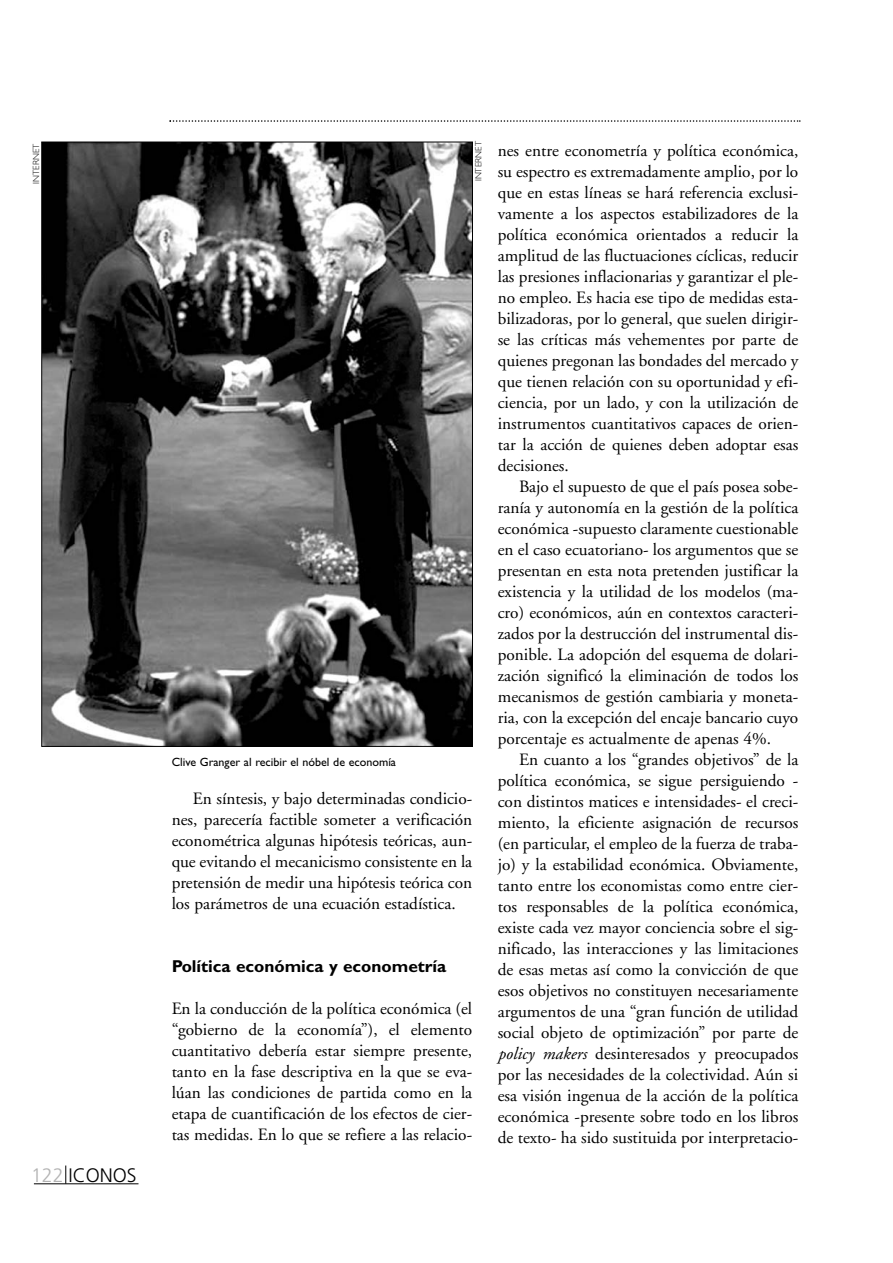
<style>
.page{position:relative;width:893px;height:1263px;background:#fff}
.page>*{position:absolute;margin:0;border:0;box-sizing:border-box;transform-origin:0 0}
.t1{font:300 19.5px "Frutiger";color:#000}
.t2{font:17.25px/21px "Adobe Garamond";color:#000;text-align:justify}
.t3{font:700 17.25px "Gill Sans";color:#000}
.t4{font:12px "Gill Sans";color:#000}
.t5{font:300 9px "Gill Sans";color:#000}
.s1{color:#b3b3b3}
.s2{font-style:italic}
</style>
<div class="page">
<hr style="left:34px;top:1184px;width:104px;height:1px;background:#000">
<svg style="left:65px;top:1166px;width:1px;height:18px"></svg>
<svg style="left:169px;top:120px;width:631px;height:2px"></svg>
<img style="left:43px;top:144px;width:428px;height:601px">
<p class="t5" style="left:33px;top:184px;width:42px;rotate:-90deg">INTERNET</p>
<p class="t5" style="left:475px;top:181px;width:42px;rotate:-90deg">INTERNET</p>
<p class="t4" style="left:172px;top:757px;width:226px">Clive Granger al recibir el nóbel de economía</p>
<p class="t2" style="left:172px;top:790px;width:302px;text-indent:21px">En síntesis, y bajo determinadas condicio&shy;nes, parecería factible someter a verificación econométrica algunas hipótesis teóricas, aun&shy;que evitando el mecanicismo consistente en la pretensión de medir una hipótesis teórica con los parámetros de una ecuación estadística.</p>
<p class="t1" style="left:31px;top:1167px;width:107px"><span class="s1">122</span> ICONOS</p>
<p class="t3" style="left:172px;top:960px;width:276px">Política económica y econometría</p>
<p class="t2" style="left:172px;top:1000px;width:302px">En la conducción de la política económica (el “gobierno de la economía”), el elemento cuantitativo debería estar siempre presente, tanto en la fase descriptiva en la que se eva&shy;lúan las condiciones de partida como en la etapa de cuantificación de los efectos de cier&shy;tas medidas. En lo que se refiere a las relacio-</p>
<p class="t2" style="left:497px;top:142px;width:302px">nes entre econometría y política económica, su espectro es extremadamente amplio, por lo que en estas líneas se hará referencia exclusi&shy;vamente a los aspectos estabilizadores de la política económica orientados a reducir la amplitud de las fluctuaciones cíclicas, reducir las presiones inflacionarias y garantizar el ple&shy;no empleo. Es hacia ese tipo de medidas esta&shy;bilizadoras, por lo general, que suelen dirigir&shy;se las críticas más vehementes por parte de quienes pregonan las bondades del mercado y que tienen relación con su oportunidad y efi&shy;ciencia, por un lado, y con la utilización de instrumentos cuantitativos capaces de orien&shy;tar la acción de quienes deben adoptar esas decisiones.</p>
<p class="t2" style="left:497px;top:478px;width:302px;text-indent:21px">Bajo el supuesto de que el país posea sobe&shy;ranía y autonomía en la gestión de la política económica -supuesto claramente cuestionable en el caso ecuatoriano- los argumentos que se presentan en esta nota pretenden justificar la existencia y la utilidad de los modelos (ma&shy;cro) económicos, aún en contextos caracteri&shy;zados por la destrucción del instrumental dis&shy;ponible. La adopción del esquema de dolari&shy;zación significó la eliminación de todos los mecanismos de gestión cambiaria y moneta&shy;ria, con la excepción del encaje bancario cuyo porcentaje es actualmente de apenas 4%.</p>
<p class="t2" style="left:497px;top:751px;width:302px;text-indent:21px">En cuanto a los “grandes objetivos” de la política económica, se sigue persiguiendo - con distintos matices e intensidades- el creci&shy;miento, la eficiente asignación de recursos (en particular, el empleo de la fuerza de traba&shy;jo) y la estabilidad económica. Obviamente, tanto entre los economistas como entre cier&shy;tos responsables de la política económica, existe cada vez mayor conciencia sobre el sig&shy;nificado, las interacciones y las limitaciones de esas metas así como la convicción de que esos objetivos no constituyen necesariamente argumentos de una “gran función de utilidad social objeto de optimización” por parte de <span class="s2">policy makers</span> desinteresados y preocupados por las necesidades de la colectividad. Aún si esa visión ingenua de la acción de la política económica -presente sobre todo en los libros de texto- ha sido sustituida por interpretacio-</p>
</div>
